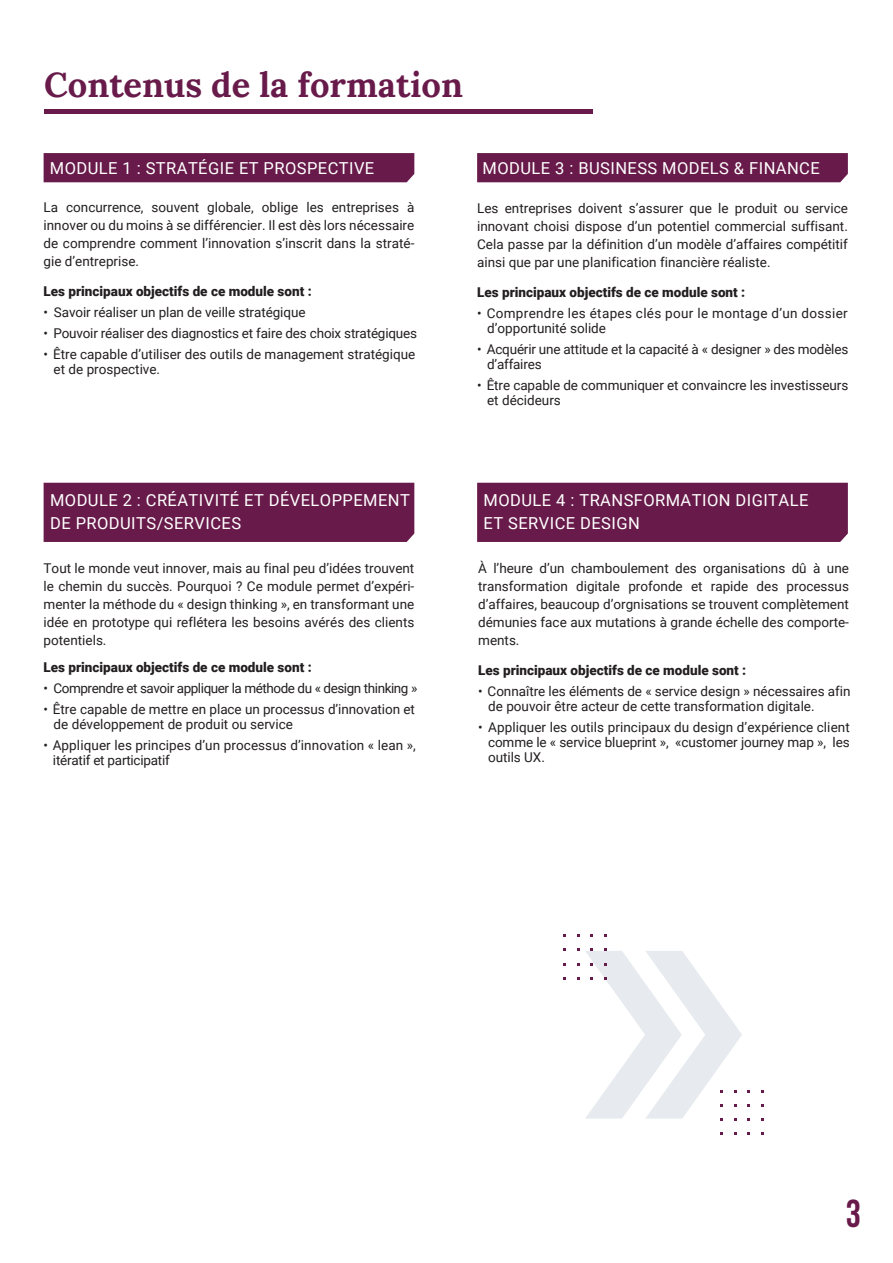
<style>
.page{position:relative;width:893px;height:1263px;background:#fff}
.page>*{position:absolute;margin:0;border:0;box-sizing:border-box;transform-origin:0 0}
.t1{font:39px "Bebas Neue";color:#681b4a}
.t2{font:700 34.5px "Lora";color:#681b4a}
.t3{font:16.5px/22.5px "Roboto";letter-spacing:.025em;color:#fff}
.t4{font:13.5px/18px "Roboto";color:#231f20}
.t5{font:900 13.5px "Roboto";color:#231f20}
.t6{font:13.5px/15px "Roboto";letter-spacing:.025em;color:#231f20}
.t7{font:13.5px "Roboto";letter-spacing:-.03em;color:#231f20}
</style>
<div class="page">
<div style="left:44px;top:153px;width:370px;height:29px;background:#681b4a"></div>
<div style="left:477px;top:153px;width:371px;height:29px;background:#681b4a"></div>
<hr style="left:44px;top:110px;width:549px;height:4px;background:#681b4a">
<svg style="left:585px;top:949px;width:157px;height:172px"></svg>
<div style="left:44px;top:483px;width:370px;height:59px;background:#681b4a"></div>
<div style="left:477px;top:483px;width:371px;height:59px;background:#681b4a"></div>
<h2 class="t2" style="left:44px;top:62px;width:420px">Contenus de la formation</h2>
<p class="t3" style="left:50px;top:156px;width:326px">MODULE 1 : STRATÉGIE ET PROSPECTIVE</p>
<p class="t4" style="left:44px;top:197px;width:372px;text-align:justify">La concurrence, souvent globale, oblige les entreprises à innover ou du moins à se différencier. Il est dès lors nécessaire de comprendre comment l’innovation s’inscrit dans la straté&shy;gie d’entreprise.</p>
<p class="t5" style="left:44px;top:281px;width:270px">Les principaux objectifs de ce module sont :</p>
<p class="t4" style="left:44px;top:302px;width:263px">• Savoir réaliser un plan de veille stratégique</p>
<p class="t4" style="left:44px;top:323px;width:375px">• Pouvoir réaliser des diagnostics et faire des choix stratégiques</p>
<p class="t4" style="left:54px;top:346px;width:363px;line-height:15px;text-indent:-10px">• Être capable d’utiliser des outils de management stratégique et de prospective.</p>
<p class="t3" style="left:483px;top:156px;width:339px">MODULE 3 : BUSINESS MODELS &amp; FINANCE</p>
<p class="t4" style="left:477px;top:199px;width:372px;text-align:justify">Les entreprises doivent s’assurer que le produit ou service innovant choisi dispose d’un potentiel commercial suffisant.<br>Cela passe par la définition d’un modèle d’affaires compétitif ainsi que par une planification financière réaliste.</p>
<p class="t5" style="left:477px;top:283px;width:270px">Les principaux objectifs de ce module sont :</p>
<p class="t6" style="left:487px;top:306px;width:362px;text-indent:-10px">• Comprendre les étapes clés pour le montage d’un dossier d’opportunité solide</p>
<p class="t4" style="left:487px;top:342px;width:363px;line-height:15px;text-indent:-10px">• Acquérir une attitude et la capacité à « designer » des modèles d’affaires</p>
<p class="t4" style="left:487px;top:378px;width:363px;line-height:15px;text-indent:-10px">• Être capable de communiquer et convaincre les investisseurs et décideurs</p>
<p class="t3" style="left:50px;top:489px;width:361px">MODULE 2 : CRÉATIVITÉ ET DÉVELOPPEMENT<br>DE PRODUITS/SERVICES</p>
<p class="t3" style="left:484px;top:489px;width:326px">MODULE 4 : TRANSFORMATION DIGITALE<br>ET SERVICE DESIGN</p>
<p class="t4" style="left:44px;top:559px;width:372px;text-align:justify">Tout le monde veut innover, mais au final peu d’idées trouvent le chemin du succès. Pourquoi ? Ce module permet d’expéri&shy;menter la méthode du « design thinking », en transformant une idée en prototype qui reflétera les besoins avérés des clients potentiels.</p>
<p class="t5" style="left:44px;top:658px;width:270px">Les principaux objectifs de ce module sont :</p>
<p class="t7" style="left:44px;top:679px;width:375px">• Comprendre et savoir appliquer la méthode du « design thinking »</p>
<p class="t4" style="left:54px;top:702px;width:363px;line-height:15px;text-indent:-10px">• Être capable de mettre en place un processus d’innovation et de développement de produit ou service</p>
<p class="t4" style="left:53px;top:738px;width:364px;line-height:15px;text-indent:-9px">• Appliquer les principes d’un processus d’innovation « lean », itératif et participatif</p>
<p class="t4" style="left:478px;top:559px;width:372px;text-align:justify">À l’heure d’un chamboulement des organisations dû à une transformation digitale profonde et rapide des processus d’affaires, beaucoup d’orgnisations se trouvent complètement démunies face aux mutations à grande échelle des comporte&shy;ments.</p>
<p class="t5" style="left:478px;top:661px;width:270px">Les principaux objectifs de ce module sont :</p>
<p class="t4" style="left:488px;top:684px;width:364px;line-height:15px;text-indent:-10px">• Connaître les éléments de « service design » nécessaires afin de pouvoir être acteur de cette transformation digitale.</p>
<p class="t4" style="left:488px;top:720px;width:363px;line-height:15px;text-align:justify;text-indent:-10px">• Appliquer les outils principaux du design d’expérience client comme le « service blueprint », «customer journey map », les outils UX.</p>
<h1 class="t1" style="left:846px;top:1192px;width:17px">3</h1>
</div>
